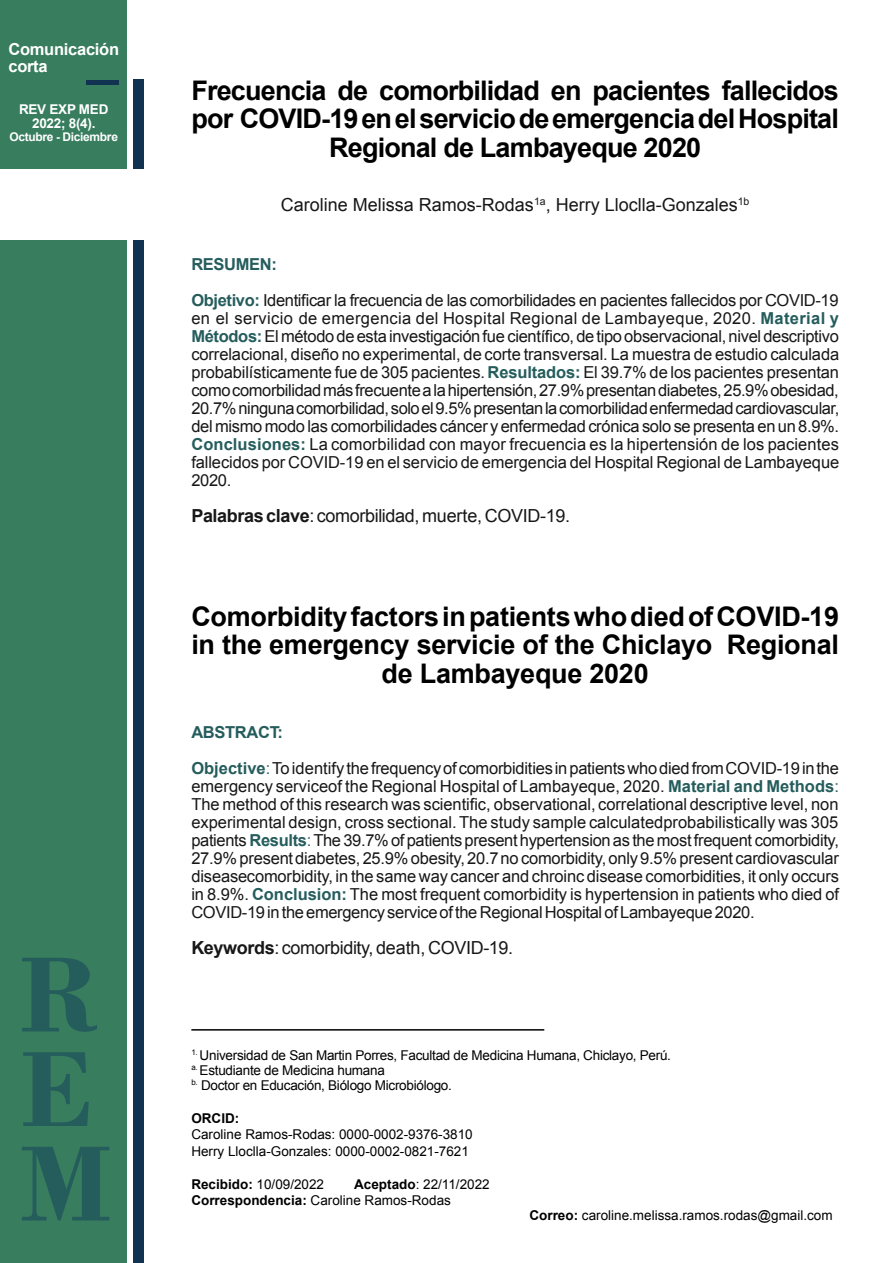
<style>
.page{position:relative;width:893px;height:1263px;background:#fff}
.page>*{position:absolute;margin:0;border:0;box-sizing:border-box;transform-origin:0 0}
.t1{font:700 112.5px/94.5px "Bodoni";color:#255c5c}
.t2{font:700 27px/28.5px "Arial";letter-spacing:-.03em;color:#000;text-align:center}
.t3{font:700 27px/28.5px "Arial";letter-spacing:-.01em;color:#000;text-align:center}
.t4{font:18px "Arial";letter-spacing:-.01em;color:#171717}
.t5{font:16.5px/18px "Arial";letter-spacing:-.02em;color:#171717}
.t6{font:700 16.5px/16.5px "Arial";letter-spacing:-.015em;color:#fff}
.t7{font:13.5px/15px "Arial";letter-spacing:-.01em;color:#000}
.t8{font:700 13.5px/13.5px "Arial";letter-spacing:-.02em;color:#fff;text-align:center}
.t9{font:700 13.5px "Arial";color:#000}
.t10{font:700 12px "Arial";letter-spacing:-.03em;color:#fff}
.s1{font-weight:700;color:#255c5c}
.s2{font-weight:700}
.s3{color:#255c5c}
</style>
<div class="page">
<div style="left:0;top:0;width:127px;height:1263px;background:#377d5e"></div>
<div style="left:133px;top:80px;width:11px;height:1183px;background:#113250"></div>
<div style="left:0;top:169px;width:163px;height:70px;background:#fff"></div>
<hr style="left:86px;top:80px;width:33px;height:4px;background:#113250">
<hr style="left:191px;top:1029px;width:353px;height:1px;background:#000">
<p class="t6" style="left:9px;top:42px;width:112px">Comunicación corta</p>
<p class="t8" style="left:19px;top:103px;width:91px">REV EXP MED<br>2022; 8(4).</p>
<p class="t10" style="left:10px;top:129px;width:110px">Octubre - Diciembre</p>
<h1 class="t1" style="left:20px;top:947px;width:93px">R<br>E<br>M</h1>
<h2 class="t2" style="left:191px;top:77px;width:649px">Frecuencia de comorbilidad en pacientes fallecidos por COVID-19 en el servicio de emergencia del Hospital<br>Regional de Lambayeque 2020</h2>
<p class="t4" style="left:281px;top:193px;width:470px">Caroline Melissa Ramos-Rodas<sup>1a</sup>, Herry Lloclla-Gonzales<sup>1b</sup></p>
<p class="t5" style="left:191px;top:246px;width:649px;line-height:36px"><span class="s1">RESUMEN:<br>Objetivo:</span> Identificar la frecuencia de las comorbilidades en pacientes fallecidos por COVID-19</p>
<p class="t5" style="left:191px;top:309px;width:649px;text-align:justify">en el servicio de emergencia del Hospital Regional de Lambayeque, 2020. <span class="s1">Material y Métodos:</span> El método de esta investigación fue científico, de tipo observacional, nivel descriptivo correlacional, diseño no experimental, de corte transversal. La muestra de estudio calculada probabilísticamente fue de 305 pacientes. <span class="s1">Resultados:</span> El 39.7% de los pacientes presentan como comorbilidad más frecuente a la hipertensión, 27.9% presentan diabetes, 25.9% obesidad, 20.7% ninguna comorbilidad, solo el 9.5% presentan la comorbilidad enfermedad cardiovascular, del mismo modo las comorbilidades cáncer y enfermedad crónica solo se presenta en un 8.9%.<br><span class="s1">Conclusiones:</span> La comorbilidad con mayor frecuencia es la hipertensión de los pacientes fallecidos por COVID-19 en el servicio de emergencia del Hospital Regional de Lambayeque 2020.</p>
<p class="t4" style="left:191px;top:504px;width:380px"><span class="s2">Palabras clave</span>: comorbilidad, muerte, COVID-19.</p>
<h2 class="t3" style="left:191px;top:603px;width:649px">Comorbidity factors in patients who died of COVID-19 in the emergency servicie of the Chiclayo Regional de Lambayeque 2020</h2>
<p class="t5" style="left:191px;top:714px;width:649px;line-height:36px"><span class="s1">ABSTRACT:<br>Objective</span><span class="s3">:</span> To identify the frequency of comorbidities in patients who died from COVID-19 in the</p>
<p class="t5" style="left:191px;top:777px;width:649px;text-align:justify">emergency service of the Regional Hospital of Lambayeque, 2020. <span class="s1">Material and Methods</span><span class="s3">:<br></span>The method of this research was scientific, observational, correlational descriptive level, non experimental design, cross sectional. The study sample calculated probabilistically was 305 patients <span class="s1">Results</span><span class="s3">:</span> The 39.7% of patients present hypertension as the most frequent comorbidity, 27.9% present diabetes, 25.9% obesity, 20.7 no comorbidity, only 9.5% present cardiovascular disease comorbidity, in the same way cancer and chroinc disease comorbidities, it only occurs in 8.9%. <span class="s1">Conclusion:</span> The most frequent comorbidity is hypertension in patients who died of COVID-19 in the emergency service of the Regional Hospital of Lambayeque 2020.</p>
<p class="t4" style="left:191px;top:936px;width:323px"><span class="s2">Keywords</span>: comorbidity, death, COVID-19.</p>
<p class="t7" style="left:191px;top:1047px;width:481px"><sup>1.</sup> Universidad de San Martin Porres, Facultad de Medicina Humana, Chiclayo, Perú. <sup>a.</sup> Estudiante de Medicina humana<br><sup>b.</sup> Doctor en Educación, Biólogo Microbiólogo.</p>
<p class="t9" style="left:191px;top:1109px;width:49px">ORCID:</p>
<p class="t7" style="left:191px;top:1126px;width:283px;line-height:16.5px">Caroline Ramos-Rodas: 0000-0002-9376-3810<br>Herry Lloclla-Gonzales: 0000-0002-0821-7621</p>
<p class="t7" style="left:191px;top:1176px;width:134px"><span class="s2">Recibido:</span> 10/09/2022</p>
<p class="t7" style="left:191px;top:1176px;width:300px;line-height:16.5px;text-indent:163px"><span class="s2">Aceptado</span>: 22/11/2022<br><span class="s2">Correspondencia:</span> Caroline Ramos-Rodas</p>
<p class="t7" style="left:529px;top:1208px;width:305px"><span class="s2">Correo:</span> caroline.melissa.ramos.rodas@gmail.com</p>
</div>
